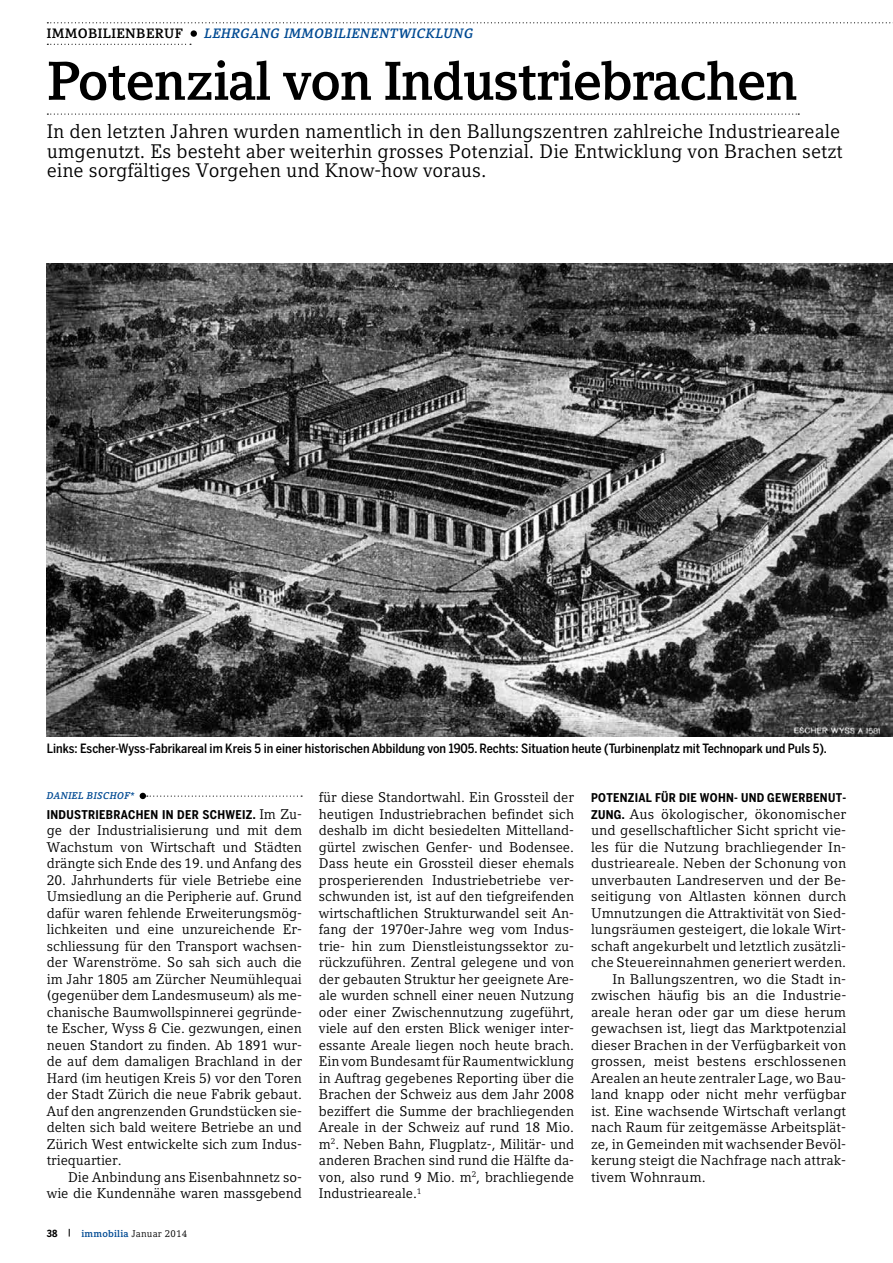
<style>
.page{position:relative;width:893px;height:1263px;background:#fff}
.page>*{position:absolute;margin:0;border:0;box-sizing:border-box;transform-origin:0 0}
.t1{font:700 54px "Compatil Letter LT Pro";letter-spacing:-.025em;color:#000}
.t2{font:19.5px/19.5px "Compatil Letter LT Pro";color:#000}
.t3{font:13.95px/16.5px "Compatil Letter LT Pro";letter-spacing:.005em;color:#000;text-align:justify}
.t4{font:italic 700 13.5px "Compatil Letter LT Pro";letter-spacing:.025em;color:#004a93}
.t5{font:700 13.5px "Compatil Letter LT Pro";letter-spacing:.025em;color:#000}
.t6{font:500 12.75px "Benton Sans Cond";color:#000}
.t7{font:700 12px "Benton Sans Cond";letter-spacing:.025em;color:#000}
.t8{font:9.75px "Compatil Letter LT Pro";letter-spacing:.025em;color:#000}
.t9{font:italic 700 9.75px "Compatil Letter LT Pro";letter-spacing:.025em;color:#004a93}
.s1{font-family:"Compatil Letter LT Pro";font-weight:400;font-size:13.95px}
.s2{font-family:"Benton Sans Cond";font-weight:700}
.s3{font-weight:700}
.s4{font-weight:700;color:#004a93}
.s5{font-family:"Benton Sans Cond";font-weight:700;font-size:12px}
</style>
<div class="page">
<svg style="left:47px;top:22px;width:846px;height:1px"></svg>
<svg style="left:47px;top:44px;width:144px;height:1px"></svg>
<div style="left:191px;top:30px;width:6px;height:7px;background:#000;border-radius:50%"></div>
<svg style="left:140px;top:793px;width:162px;height:6px"></svg>
<svg style="left:47px;top:114px;width:752px;height:1px"></svg>
<img style="left:47px;top:264px;width:846px;height:472px">
<p class="t5" style="left:47px;top:26px;width:138px">Immobilienberuf</p>
<p class="t4" style="left:204px;top:26px;width:271px">LEHRGANG IMMOBILIENENTWICKLUNG</p>
<h1 class="t1" style="left:47px;top:49px;width:752px">Potenzial von Industriebrachen</h1>
<h2 class="t2" style="left:47px;top:122px;width:797px">In den letzten Jahren wurden namentlich in den Ballungszentren zahlreiche Industrieareale umgenutzt. Es besteht aber weiterhin grosses Potenzial. Die Entwicklung von Brachen setzt eine sorgfältiges Vorgehen und Know-how voraus.</h2>
<p class="t6" style="left:47px;top:740px;width:782px">Links: Escher-Wyss-Fabrikareal im Kreis 5 in einer historischen Abbildung von 1905. Rechts: Situation heute (Turbinenplatz mit Technopark und Puls 5).</p>
<p class="t9" style="left:47px;top:790px;width:89px">DANIEL BISCHOF*</p>
<p class="t7" style="left:47px;top:807px;width:257px">INDUSTRIEBRACHEN IN DER SCHWEIZ. <span class="s1">Im Zu-</span></p>
<p class="t3" style="left:47px;top:822px;width:257px">ge der Industrialisierung und mit dem Wachstum von Wirtschaft und Städten drängte sich Ende des 19. und Anfang des</p>
<p class="t3" style="left:47px;top:872px;width:257px">20. Jahrhunderts für viele Betriebe eine Umsiedlung an die Peripherie auf. Grund dafür waren fehlende Erweiterungsmög&shy;lichkeiten und eine unzureichende Er&shy;schliessung für den Transport wachsen&shy;der Warenströme. So sah sich auch die im Jahr 1805 am Zürcher Neumühlequai (gegenüber dem Landesmuseum) als me&shy;chanische Baumwollspinnerei gegründe&shy;te Escher, Wyss &amp; Cie. gezwungen, einen neuen Standort zu finden. Ab 1891 wur&shy;de auf dem damaligen Brachland in der Hard (im heutigen Kreis 5) vor den Toren der Stadt Zürich die neue Fabrik gebaut.<br>Auf den angrenzenden Grundstücken sie&shy;delten sich bald weitere Betriebe an und Zürich West entwickelte sich zum Indus&shy;triequartier.</p>
<p class="t3" style="left:47px;top:1169px;width:257px;text-align:right">Die Anbindung ans Eisenbahnnetz so&shy;wie die Kundennähe waren massgebend</p>
<p class="t8" style="left:47px;top:1227px;width:142px"><span class="s2">38</span> <span class="s3">|</span> <span class="s4">immobilia</span> Januar 2014</p>
<p class="t3" style="left:319px;top:789px;width:257px">für diese Standortwahl. Ein Grossteil der heutigen Industriebrachen befindet sich deshalb im dicht besiedelten Mittelland&shy;gürtel zwischen Genfer- und Bodensee.<br>Dass heute ein Grossteil dieser ehemals prosperierenden Industriebetriebe ver&shy;schwunden ist, ist auf den tiefgreifenden wirtschaftlichen Strukturwandel seit An&shy;fang der 1970er-Jahre weg vom Indus&shy;trie- hin zum Dienstleistungssektor zu&shy;rückzuführen. Zentral gelegene und von der gebauten Struktur her geeignete Are&shy;ale wurden schnell einer neuen Nutzung oder einer Zwischennutzung zugeführt, viele auf den ersten Blick weniger inter&shy;essante Areale liegen noch heute brach.<br>Ein vom Bundesamt für Raumentwicklung in Auftrag gegebenes Reporting über die Brachen der Schweiz aus dem Jahr 2008 beziffert die Summe der brachliegenden Areale in der Schweiz auf rund 18 Mio. m<sup>2</sup>. Neben Bahn, Flugplatz-, Militär- und anderen Brachen sind rund die Hälfte da&shy;von, also rund 9 Mio. m<sup>2</sup>, brachliegende Industrieareale.<sup>1</sup></p>
<p class="t7" style="left:591px;top:791px;width:257px">POTENZIAL FÜR DIE WOHN- UND GEWERBENUT-</p>
<p class="t3" style="left:591px;top:806px;width:257px"><span class="s5">ZUNG.</span> Aus ökologischer, ökonomischer</p>
<p class="t3" style="left:591px;top:822px;width:257px">und gesellschaftlicher Sicht spricht vie-</p>
<p class="t3" style="left:591px;top:839px;width:257px">les für die Nutzung brachliegender In-</p>
<p class="t3" style="left:591px;top:855px;width:257px">dustrieareale. Neben der Schonung von</p>
<p class="t3" style="left:591px;top:872px;width:257px">unverbauten Landreserven und der Be-</p>
<p class="t3" style="left:591px;top:888px;width:257px">seitigung von Altlasten können durch</p>
<p class="t3" style="left:591px;top:905px;width:257px">Umnutzungen die Attraktivität von Sied-</p>
<p class="t3" style="left:591px;top:921px;width:257px">lungsräumen gesteigert, die lokale Wirt-</p>
<p class="t3" style="left:591px;top:938px;width:257px">schaft angekurbelt und letztlich zusätzli-</p>
<p class="t3" style="left:591px;top:954px;width:257px">che Steuereinnahmen generiert werden.</p>
<p class="t3" style="left:612px;top:971px;width:235px">In Ballungszentren, wo die Stadt in-</p>
<p class="t3" style="left:591px;top:987px;width:255px">zwischen häufig bis an die Industrie-</p>
<p class="t3" style="left:591px;top:1004px;width:257px">areale heran oder gar um diese herum</p>
<p class="t3" style="left:591px;top:1020px;width:257px">gewachsen ist, liegt das Marktpotenzial</p>
<p class="t3" style="left:591px;top:1037px;width:257px">dieser Brachen in der Verfügbarkeit von</p>
<p class="t3" style="left:591px;top:1053px;width:257px">grossen, meist bestens erschlossenen</p>
<p class="t3" style="left:591px;top:1070px;width:257px">Arealen an heute zentraler Lage, wo Bau-</p>
<p class="t3" style="left:591px;top:1086px;width:257px">land knapp oder nicht mehr verfügbar</p>
<p class="t3" style="left:591px;top:1103px;width:257px">ist. Eine wachsende Wirtschaft verlangt</p>
<p class="t3" style="left:591px;top:1119px;width:257px">nach Raum für zeitgemässe Arbeitsplät-</p>
<p class="t3" style="left:591px;top:1136px;width:257px">ze, in Gemeinden mit wachsender Bevöl-</p>
<p class="t3" style="left:591px;top:1152px;width:257px">kerung steigt die Nachfrage nach attrak-</p>
<p class="t3" style="left:591px;top:1169px;width:116px">tivem Wohnraum.</p>
</div>
